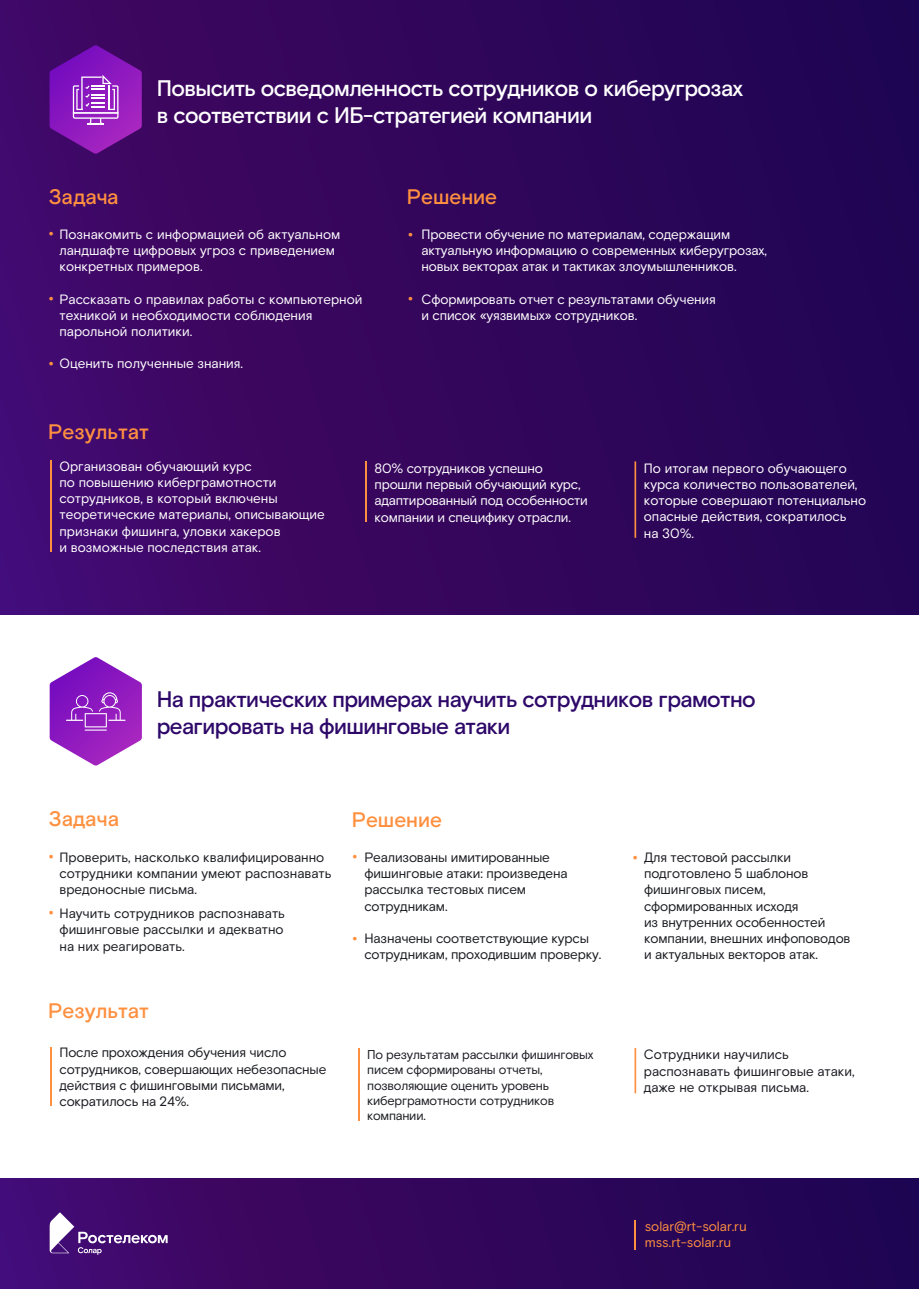
<style>
.page{position:relative;width:919px;height:1289px;background:#fff}
.page>*{position:absolute;margin:0;border:0;box-sizing:border-box;transform-origin:0 0}
.t1{font:500 22.5px/27px "Rostelecom Basis";letter-spacing:-.025em;color:#fff}
.t2{font:500 22.5px/27px "Rostelecom Basis";letter-spacing:-.025em;color:#2d0869}
.t3{font:500 21px "Rostelecom Basis";color:#ff903f}
.t4{font:19.5px "Rostelecom Basis";color:#ff903f}
.t5{font:13.5px/16.2px "Rostelecom Basis";color:#fff}
.t6{font:13.5px/16.2px "Rostelecom Basis";letter-spacing:-.01em;color:#1a1b21}
.t7{font:13.5px/15.8px "Rostelecom Basis";color:#ff903f}
.t8{font:12.75px/15.3px "Rostelecom Basis";letter-spacing:-.015em;color:#1a1b21}
.s1{font-size:19.5px;color:#ff903f}
</style>
<div class="page">
<div style="left:0;top:0;width:918px;height:614px;background:linear-gradient(to right,#44086a,#210450)"></div>
<svg style="left:0;top:1178px;width:918px;height:110px;background:#31065d"></svg>
<svg style="left:50px;top:1212px;width:118px;height:42px;background:#653a8a"></svg>
<svg style="left:634px;top:1220px;width:1px;height:29px"></svg>
<hr style="left:50px;top:460px;width:2px;height:92px;background:#ff903f">
<hr style="left:634px;top:461px;width:2px;height:77px;background:#ff903f">
<hr style="left:365px;top:462px;width:2px;height:60px;background:#ff903f">
<hr style="left:50px;top:1047px;width:2px;height:58px;background:#ff903f">
<hr style="left:634px;top:1047px;width:2px;height:46px;background:#ff903f">
<hr style="left:358px;top:1048px;width:1px;height:72px;background:#ff903f">
<svg style="left:50px;top:657px;width:92px;height:108px"></svg>
<svg style="left:50px;top:45px;width:92px;height:109px;background:#8224ad"></svg>
<h1 class="t1" style="left:157px;top:75px;width:588px">Повысить осведомленность сотрудников о киберугрозах в соответствии с ИБ-стратегией компании</h1>
<h2 class="t3" style="left:49px;top:184px;width:71px">Задача</h2>
<h2 class="t3" style="left:407px;top:184px;width:92px">Решение</h2>
<p class="t5" style="left:59px;top:226px;width:282px">Познакомить с информацией об актуальном ландшафте цифровых угроз с приведением конкретных примеров.</p>
<p class="t5" style="left:59px;top:291px;width:304px">Рассказать о правилах работы с компьютерной техникой и необходимости соблюдения парольной политики.</p>
<p class="t5" style="left:59px;top:356px;width:185px">Оценить полученные знания.</p>
<h3 class="t4" style="left:49px;top:220px;width:7px">•</h3>
<h3 class="t4" style="left:49px;top:285px;width:7px">•</h3>
<h3 class="t4" style="left:49px;top:351px;width:7px">•</h3>
<h2 class="t3" style="left:48px;top:419px;width:102px">Результат</h2>
<h3 class="t4" style="left:408px;top:221px;width:7px">•</h3>
<h3 class="t4" style="left:408px;top:285px;width:7px">•</h3>
<p class="t5" style="left:421px;top:226px;width:347px">Провести обучение по материалам, содержащим актуальную информацию о современных киберугрозах, новых векторах атак и тактиках злоумышленников.</p>
<p class="t5" style="left:421px;top:291px;width:296px">Сформировать отчет с результатами обучения и список «уязвимых» сотрудников.</p>
<p class="t5" style="left:59px;top:458px;width:267px">Организован обучающий курс<br>по повышению киберграмотности сотрудников, в который включены теоретические материалы, описывающие признаки фишинга, уловки хакеров<br>и возможные последствия атак.</p>
<p class="t5" style="left:643px;top:460px;width:224px">По итогам первого обучающего курса количество пользователей, которые совершают потенциально опасные действия, сократилось<br>на 30%.</p>
<p class="t5" style="left:374px;top:460px;width:215px">80% сотрудников успешно прошли первый обучающий курс, адаптированный под особенности компании и специфику отрасли.</p>
<h1 class="t2" style="left:157px;top:686px;width:600px">На практических примерах научить сотрудников грамотно реагировать на фишинговые атаки</h1>
<h2 class="t3" style="left:49px;top:806px;width:72px">Задача</h2>
<h2 class="t3" style="left:352px;top:807px;width:92px">Решение</h2>
<p class="t6" style="left:364px;top:849px;width:204px">Реализованы имитированные фишинговые атаки: произведена рассылка тестовых писем сотрудникам.</p>
<p class="t6" style="left:364px;top:930px;width:238px">Назначены соответствующие курсы сотрудникам, проходившим проверку.</p>
<p class="t6" style="left:59px;top:849px;width:273px;text-indent:-11px"><span class="s1">•</span> Проверить, насколько квалифицированно сотрудники компании умеют распознавать вредоносные письма.</p>
<p class="t6" style="left:59px;top:905px;width:227px;text-align:justify">Научить сотрудников распознавать фишинговые рассылки и адекватно на них реагировать.</p>
<h3 class="t4" style="left:352px;top:843px;width:7px">•</h3>
<h3 class="t4" style="left:49px;top:899px;width:7px">•</h3>
<h3 class="t4" style="left:352px;top:925px;width:7px">•</h3>
<h2 class="t3" style="left:48px;top:997px;width:102px">Результат</h2>
<p class="t6" style="left:644px;top:849px;width:208px;text-indent:-11px"><span class="s1">•</span> Для тестовой рассылки подготовлено 5 шаблонов фишинговых писем, сформированных исходя<br>из внутренних особенностей компании, внешних инфоповодов и актуальных векторов атак.</p>
<p class="t6" style="left:59px;top:1044px;width:268px">После прохождения обучения число сотрудников, совершающих небезопасные действия с фишинговыми письмами, сократилось на 24%.</p>
<p class="t6" style="left:643px;top:1046px;width:212px">Сотрудники научились распознавать фишинговые атаки, даже не открывая письма.</p>
<p class="t8" style="left:367px;top:1047px;width:228px">По результатам рассылки фишинговых писем сформированы отчеты, позволяющие оценить уровень киберграмотности сотрудников компании.</p>
<p class="t7" style="left:644px;top:1218px;width:103px">solar@rt-solar.ru mss.rt-solar.ru</p>
</div>
